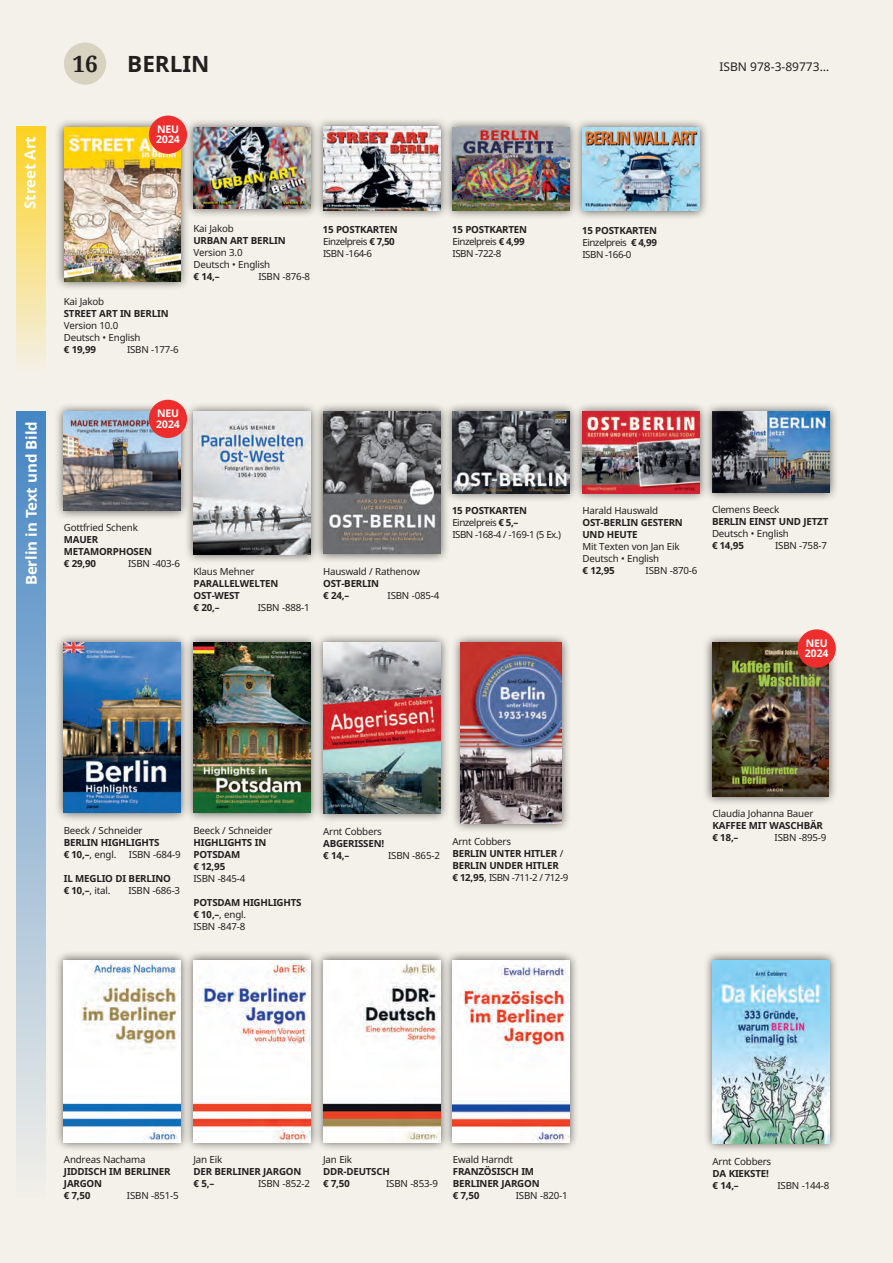
<style>
.page{position:relative;width:893px;height:1263px;background:#f4f1ea}
.page>*{position:absolute;margin:0;border:0;box-sizing:border-box;transform-origin:0 0}
.t1{font:700 22.5px "Noto Sans";color:#231f20}
.t2{font:700 22.5px "Noto Serif";color:#231f20}
.t3{font:700 15px "Noto Sans";color:#fff}
.t4{font:12px "Noto Sans";color:#231f20}
.t5{font:700 10.5px/10.5px "Noto Sans";letter-spacing:-.02em;color:#fff}
.t6{font:700 9.75px/12px "Noto Sans";letter-spacing:-.02em;color:#231f20}
.t7{font:9.75px/12px "Noto Sans";letter-spacing:-.02em;color:#231f20}
.t8{font:9.75px/12px "Noto Sans";letter-spacing:-.05em;color:#231f20}
.s1{font-weight:700}
.s2{font-weight:400}
</style>
<div class="page">
<div style="left:64px;top:43px;width:42px;height:42px;background:#d8d2c1;border-radius:50%"></div>
<div style="left:703px;top:951px;width:136px;height:202px;background:#231f20;opacity:.75"></div>
<img style="left:713px;top:960px;width:116px;height:183px">
<div style="left:55px;top:951px;width:135px;height:201px;background:#231f20;opacity:.75"></div>
<img style="left:64px;top:960px;width:117px;height:182px">
<div style="left:184px;top:951px;width:136px;height:201px;background:#231f20;opacity:.75"></div>
<img style="left:194px;top:960px;width:117px;height:182px">
<div style="left:314px;top:951px;width:136px;height:201px;background:#231f20;opacity:.75"></div>
<img style="left:323px;top:960px;width:117px;height:182px">
<div style="left:443px;top:951px;width:136px;height:201px;background:#231f20;opacity:.75"></div>
<img style="left:453px;top:960px;width:117px;height:182px">
<div style="left:16px;top:411px;width:30px;height:788px;background:linear-gradient(to bottom,#4385c3,#f2efe9)"></div>
<div style="left:16px;top:126px;width:30px;height:248px;background:linear-gradient(to bottom,#fdd221,#f4f0e7)"></div>
<div style="left:443px;top:402px;width:136px;height:100px;background:#231f20;opacity:.75"></div>
<img style="left:453px;top:411px;width:116px;height:82px">
<div style="left:703px;top:402px;width:136px;height:100px;background:#231f20;opacity:.75"></div>
<img style="left:712px;top:411px;width:117px;height:82px">
<div style="left:573px;top:402px;width:136px;height:100px;background:#231f20;opacity:.75"></div>
<img style="left:582px;top:411px;width:117px;height:82px">
<div style="left:314px;top:402px;width:136px;height:161px;background:#231f20;opacity:.75"></div>
<img style="left:323px;top:411px;width:117px;height:143px">
<div style="left:184px;top:402px;width:136px;height:162px;background:#231f20;opacity:.75"></div>
<img style="left:193px;top:411px;width:117px;height:143px">
<div style="left:54px;top:402px;width:136px;height:118px;background:#231f20;opacity:.75"></div>
<img style="left:64px;top:411px;width:117px;height:100px">
<div style="left:149px;top:400px;width:38px;height:38px;background:#ee2d2d;border-radius:50%"></div>
<div style="left:314px;top:117px;width:136px;height:103px;background:#231f20;opacity:.75"></div>
<img style="left:323px;top:127px;width:117px;height:83px">
<div style="left:573px;top:118px;width:136px;height:102px;background:#231f20;opacity:.75"></div>
<img style="left:582px;top:128px;width:117px;height:83px">
<div style="left:443px;top:118px;width:136px;height:102px;background:#231f20;opacity:.75"></div>
<img style="left:453px;top:128px;width:117px;height:82px">
<div style="left:55px;top:118px;width:135px;height:173px;background:#231f20;opacity:.75"></div>
<img style="left:64px;top:128px;width:117px;height:154px">
<div style="left:184px;top:118px;width:136px;height:100px;background:#231f20;opacity:.75"></div>
<img style="left:193px;top:128px;width:117px;height:81px">
<div style="left:149px;top:116px;width:38px;height:38px;background:#ee2d2d;border-radius:50%"></div>
<div style="left:451px;top:634px;width:120px;height:199px;background:#231f20;opacity:.75"></div>
<img style="left:460px;top:643px;width:102px;height:181px">
<div style="left:54px;top:634px;width:136px;height:188px;background:#231f20;opacity:.75"></div>
<img style="left:64px;top:643px;width:117px;height:169px">
<div style="left:184px;top:634px;width:136px;height:188px;background:#231f20;opacity:.75"></div>
<img style="left:194px;top:643px;width:116px;height:170px">
<div style="left:314px;top:634px;width:136px;height:189px;background:#231f20;opacity:.75"></div>
<img style="left:323px;top:643px;width:117px;height:170px">
<div style="left:703px;top:634px;width:135px;height:172px;background:#231f20;opacity:.75"></div>
<img style="left:712px;top:643px;width:117px;height:153px">
<div style="left:797px;top:629px;width:39px;height:39px;background:#ee2d2d;border-radius:50%"></div>
<h2 class="t3" style="left:22px;top:209px;width:75px;rotate:-90deg">Street Art</h2>
<h2 class="t3" style="left:23px;top:585px;width:166px;rotate:-90deg">Berlin in Text und Bild</h2>
<h1 class="t2" style="left:72px;top:48px;width:27px">16</h1>
<h1 class="t1" style="left:127px;top:51px;width:84px">BERLIN</h1>
<p class="t5" style="left:156px;top:124px;width:25px">NEU<br>2024</p>
<p class="t4" style="left:719px;top:59px;width:111px">ISBN 978-3-89773…</p>
<p class="t7" style="left:64px;top:296px;width:42px">Kai Jakob</p>
<p class="t6" style="left:64px;top:308px;width:106px">STREET ART IN BERLIN</p>
<p class="t7" style="left:64px;top:320px;width:78px">Version 10.0<br>Deutsch • English</p>
<p class="t6" style="left:64px;top:344px;width:34px">€ 19,99</p>
<p class="t7" style="left:127px;top:344px;width:53px">ISBN -177-6</p>
<p class="t7" style="left:193px;top:223px;width:42px">Kai Jakob</p>
<p class="t6" style="left:193px;top:235px;width:94px">URBAN ART BERLIN</p>
<p class="t7" style="left:193px;top:247px;width:78px">Version 3.0<br>Deutsch • English</p>
<p class="t6" style="left:193px;top:271px;width:28px">€ 14,–</p>
<p class="t7" style="left:258px;top:271px;width:53px">ISBN -876-8</p>
<p class="t8" style="left:323px;top:224px;width:76px"><span class="s1">15 POSTKARTEN<br></span>Einzelpreis <span class="s1">€ 7,50<br></span>ISBN -164-6</p>
<p class="t7" style="left:582px;top:225px;width:76px;text-align:justify"><span class="s1">15 POSTKARTEN </span>Einzelpreis <span class="s1">€ 4,99<br></span>ISBN -166-0</p>
<p class="t8" style="left:452px;top:224px;width:76px"><span class="s1">15 POSTKARTEN<br></span>Einzelpreis <span class="s1">€ 4,99<br></span>ISBN -722-8</p>
<p class="t5" style="left:156px;top:408px;width:25px">NEU<br>2024</p>
<p class="t7" style="left:64px;top:522px;width:76px">Gottfried Schenk</p>
<p class="t6" style="left:64px;top:534px;width:90px">MAUER<br>METAMORPHOSEN € 29,90</p>
<p class="t7" style="left:128px;top:558px;width:53px">ISBN -403-6</p>
<p class="t7" style="left:193px;top:565px;width:63px">Klaus Mehner</p>
<p class="t6" style="left:193px;top:577px;width:86px">PARALLELWELTEN<br>OST-WEST<br>€ 20,–</p>
<p class="t7" style="left:258px;top:601px;width:53px">ISBN -888-1</p>
<p class="t8" style="left:452px;top:505px;width:110px"><span class="s1">15 POSTKARTEN<br></span>Einzelpreis <span class="s1">€ 5,–<br></span>ISBN -168-4 / -169-1 (5 Ex.)</p>
<p class="t7" style="left:712px;top:504px;width:69px">Clemens Beeck</p>
<p class="t7" style="left:582px;top:505px;width:77px">Harald Hauswald</p>
<p class="t6" style="left:582px;top:517px;width:102px">OST-BERLIN GESTERN<br>UND HEUTE</p>
<p class="t7" style="left:582px;top:541px;width:99px">Mit Texten von Jan Eik<br>Deutsch • English</p>
<p class="t6" style="left:712px;top:516px;width:118px">BERLIN EINST UND JETZT</p>
<p class="t7" style="left:712px;top:528px;width:78px">Deutsch • English</p>
<p class="t6" style="left:712px;top:540px;width:34px">€ 14,95</p>
<p class="t7" style="left:775px;top:540px;width:53px">ISBN -758-7</p>
<p class="t7" style="left:323px;top:566px;width:98px">Hauswald / Rathenow</p>
<p class="t6" style="left:582px;top:565px;width:34px">€ 12,95</p>
<p class="t7" style="left:646px;top:565px;width:53px">ISBN -870-6</p>
<p class="t6" style="left:323px;top:578px;width:57px">OST-BERLIN € 24,–</p>
<p class="t7" style="left:388px;top:590px;width:53px">ISBN -085-4</p>
<p class="t5" style="left:805px;top:638px;width:25px">NEU<br>2024</p>
<p class="t7" style="left:64px;top:824px;width:80px">Beeck / Schneider</p>
<p class="t6" style="left:64px;top:836px;width:97px">BERLIN HIGHLIGHTS € 10,–<span class="s2">, engl.</span></p>
<p class="t7" style="left:129px;top:848px;width:53px">ISBN -684-9</p>
<p class="t6" style="left:64px;top:872px;width:109px">IL MEGLIO DI BERLINO € 10,–<span class="s2">, ital.</span></p>
<p class="t7" style="left:128px;top:884px;width:53px">ISBN -686-3</p>
<p class="t7" style="left:193px;top:824px;width:80px">Beeck / Schneider</p>
<p class="t6" style="left:193px;top:836px;width:74px">HIGHLIGHTS IN<br>POTSDAM<br>€ 12,95</p>
<p class="t7" style="left:193px;top:872px;width:53px">ISBN -845-4</p>
<p class="t6" style="left:193px;top:896px;width:110px">POTSDAM HIGHLIGHTS € 10,–<span class="s2">, engl.<br>ISBN -847-8</span></p>
<p class="t7" style="left:323px;top:825px;width:60px">Arnt Cobbers</p>
<p class="t6" style="left:323px;top:837px;width:62px">ABGERISSEN! € 14,–</p>
<p class="t7" style="left:388px;top:849px;width:53px">ISBN -865-2</p>
<p class="t6" style="left:452px;top:835px;width:117px"><span class="s2">Arnt Cobbers<br></span>BERLIN UNTER HITLER <span class="s2">/<br></span>BERLIN UNDER HITLER<br>€ 12,95<span class="s2">, ISBN -711-2 / 712-9</span></p>
<p class="t7" style="left:713px;top:808px;width:102px">Claudia Johanna Bauer</p>
<p class="t6" style="left:713px;top:820px;width:112px">KAFFEE MIT WASCHBÄR € 18,–</p>
<p class="t7" style="left:775px;top:832px;width:53px">ISBN -895-9</p>
<p class="t7" style="left:64px;top:1154px;width:83px">Andreas Nachama</p>
<p class="t6" style="left:64px;top:1166px;width:108px">JIDDISCH IM BERLINER<br>JARGON<br>€ 7,50</p>
<p class="t7" style="left:127px;top:1190px;width:53px">ISBN -851-5</p>
<p class="t7" style="left:193px;top:1154px;width:30px">Jan Eik</p>
<p class="t6" style="left:193px;top:1166px;width:109px">DER BERLINER JARGON € 5,–</p>
<p class="t7" style="left:258px;top:1178px;width:53px">ISBN -852-2</p>
<p class="t7" style="left:323px;top:1154px;width:30px">Jan Eik</p>
<p class="t6" style="left:323px;top:1166px;width:68px">DDR-DEUTSCH € 7,50</p>
<p class="t7" style="left:386px;top:1178px;width:53px">ISBN -853-9</p>
<p class="t7" style="left:453px;top:1154px;width:61px">Ewald Harndt</p>
<p class="t6" style="left:453px;top:1166px;width:88px">FRANZÖSISCH IM<br>BERLINER JARGON € 7,50</p>
<p class="t7" style="left:516px;top:1190px;width:53px">ISBN -820-1</p>
<p class="t7" style="left:713px;top:1155px;width:60px">Arnt Cobbers</p>
<p class="t6" style="left:713px;top:1167px;width:58px">DA KIEKSTE! € 14,–</p>
<p class="t7" style="left:777px;top:1179px;width:53px">ISBN -144-8</p>
</div>
